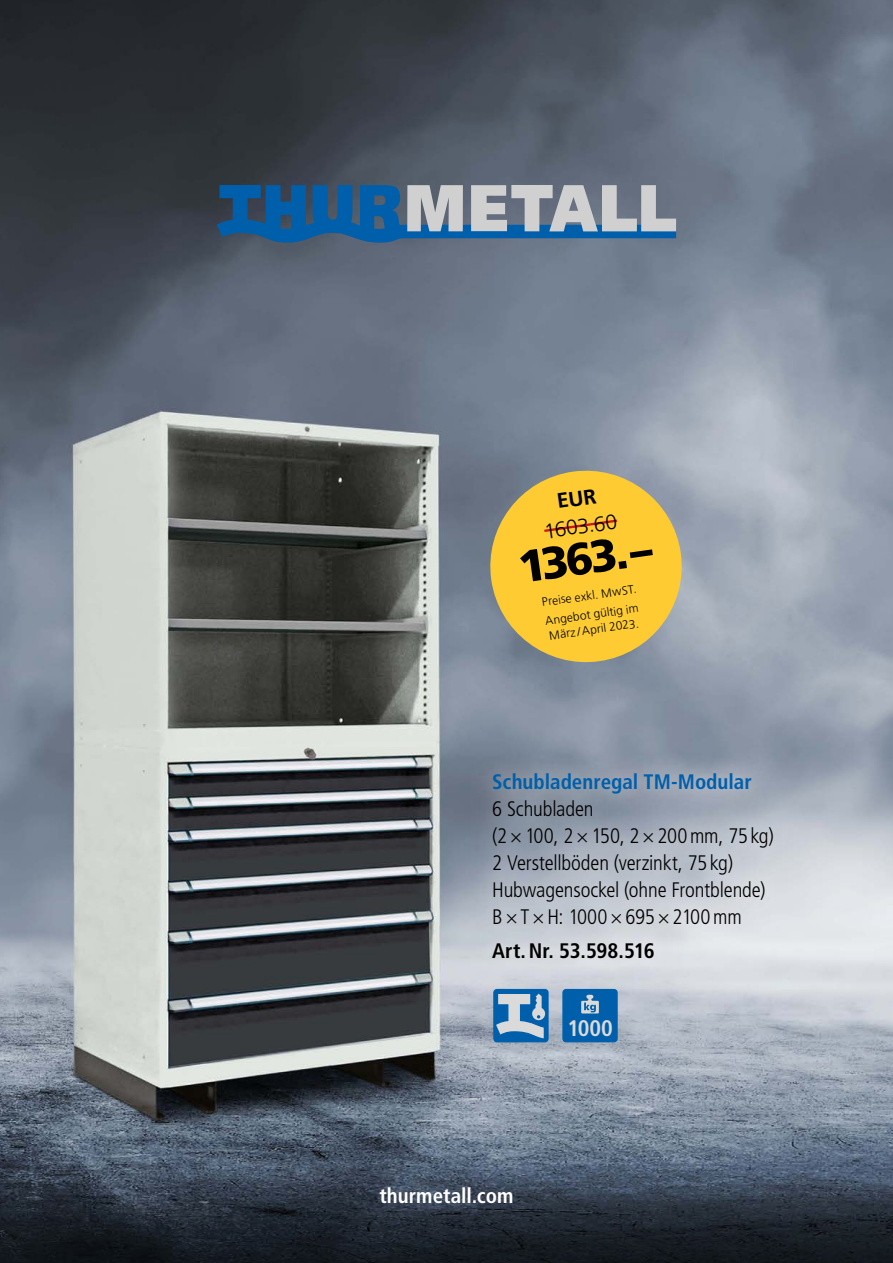
<style>
.page{position:relative;width:893px;height:1263px;background:#fff}
.page>*{position:absolute;margin:0;border:0;box-sizing:border-box;transform-origin:0 0}
.t1{font:900 45px "Frutiger LT Std";color:#000}
.t2{font:700 condensed 22.5px "Frutiger LT Std";color:#dadada}
.t3{font:300 condensed 21px/27px "Frutiger LT Std";letter-spacing:-.01em;color:#000}
.t4{font:700 condensed 21px "Frutiger LT Std";color:#005fab}
.t5{font:700 condensed 21px "Frutiger LT Std";letter-spacing:-.01em;color:#000}
.t6{font:700 condensed 21px "Frutiger LT Std";color:#fff}
.t7{font:300 21px "Frutiger LT Std";color:#000}
.t8{font:300 12px/19.2px "Frutiger LT Std";color:#000}
</style>
<div class="page">
<img style="left:0;top:0;width:893px;height:1263px">
<svg style="left:493px;top:989px;width:56px;height:53px"></svg>
<svg style="left:562px;top:989px;width:56px;height:53px"></svg>
<svg style="left:217px;top:185px;width:459px;height:58px"></svg>
<svg style="left:471px;top:751px;width:324px;height:230px"></svg>
<svg style="left:484px;top:464px;width:204px;height:204px"></svg>
<p class="t7" style="left:543px;top:520px;width:75px;rotate:-8deg">1603.60</p>
<h1 class="t1" style="left:515px;top:540px;width:136px;rotate:-8deg">1363.–</h1>
<p class="t8" style="left:541px;top:593px;width:97px;rotate:-8deg">Preise exkl. MwST.<br>Angebot gültig im</p>
<p class="t8" style="left:548px;top:626px;width:92px;rotate:-8deg">März /April 2023.</p>
<p class="t4" style="left:492px;top:769px;width:261px">Schubladenregal TM-Modular</p>
<p class="t3" style="left:492px;top:795px;width:283px">6 Schubladen<br>(2×100, 2×150, 2×200mm, 75 kg)<br>2 Verstellböden (verzinkt, 75 kg)<br>Hubwagensockel (ohne Frontblende)<br>B×T×H: 1000×695×2100mm</p>
<p class="t5" style="left:492px;top:938px;width:164px">Art.Nr. 53.598.516</p>
<p class="t2" style="left:567px;top:1015px;width:47px">1000</p>
<p class="t6" style="left:379px;top:1184px;width:135px">thurmetall.com</p>
</div>
